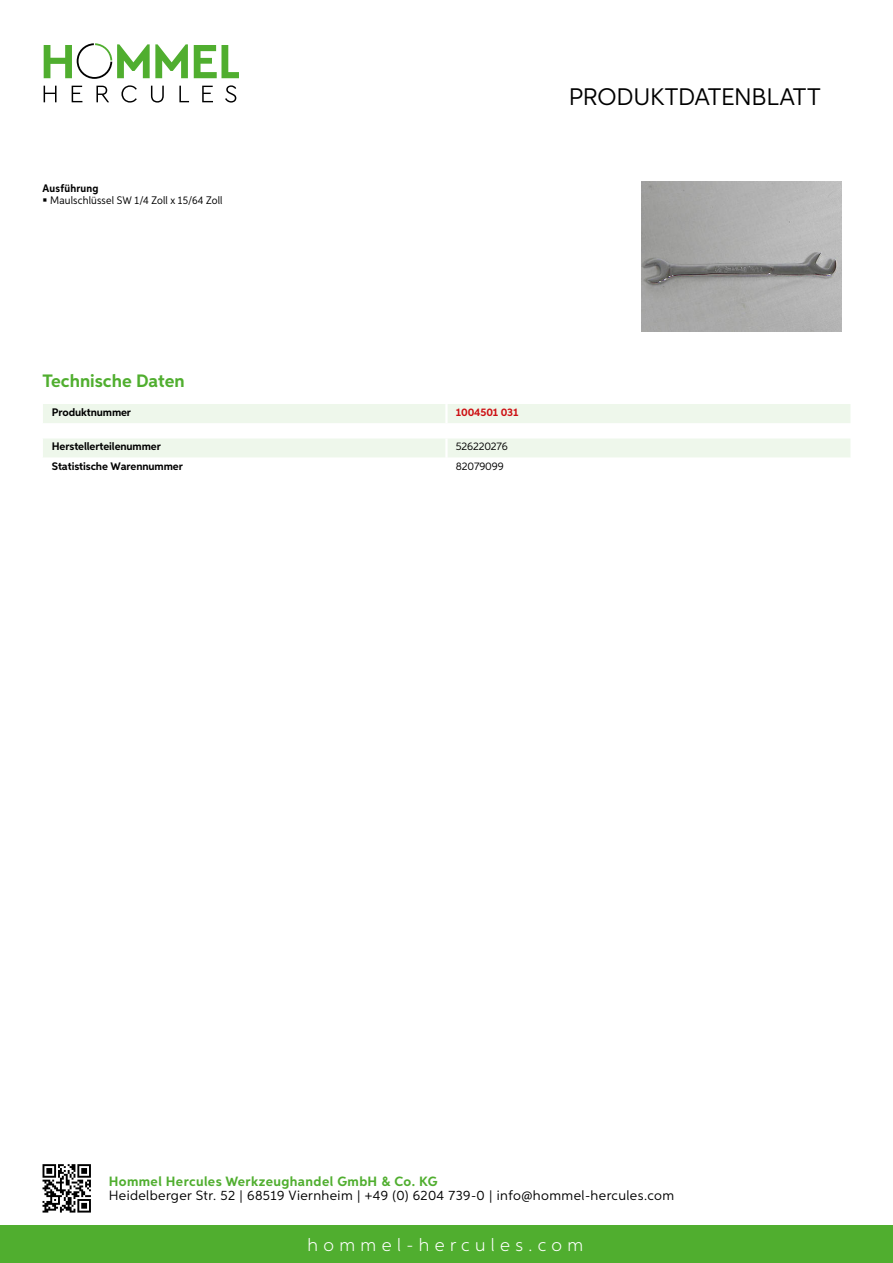
<style>
.page{position:relative;width:893px;height:1263px;background:#fff}
.page>*{position:absolute;margin:0;border:0;box-sizing:border-box;transform-origin:0 0}
.t1{font:24px "Aspira";letter-spacing:-.01em;color:#000}
.t2{font:300 18px "Aspira";letter-spacing:.3em;color:#fff}
.t3{font:700 18px "Aspira";color:#50ae2f}
.t4{font:13.5px "Aspira";letter-spacing:.03em;color:#000}
.t5{font:700 13.5px "Aspira";letter-spacing:.03em;color:#50ae2f}
.t6{font:700 10.95px "Aspira";letter-spacing:-.01em;color:#000}
.t7{font:10.95px "Aspira Nar";letter-spacing:.015em;color:#000}
.t8{font:10.95px "Aspira";letter-spacing:-.01em;color:#000}
.t9{font:700 10.95px "Aspira";letter-spacing:-.01em;color:#cd1013}
.t10{font:700 10.95px "Aspira Nar";letter-spacing:.02em;color:#000}
</style>
<div class="page">
<div style="left:0;top:1226px;width:893px;height:37px;background:#50ae2f"></div>
<svg style="left:43px;top:1164px;width:48px;height:48px"></svg>
<svg style="left:194px;top:45px;width:45px;height:33px"></svg>
<svg style="left:44px;top:43px;width:144px;height:36px"></svg>
<svg style="left:44px;top:86px;width:13px;height:16px"></svg>
<svg style="left:72px;top:86px;width:10px;height:16px"></svg>
<svg style="left:96px;top:86px;width:13px;height:16px"></svg>
<svg style="left:121px;top:85px;width:16px;height:18px"></svg>
<svg style="left:151px;top:86px;width:13px;height:17px"></svg>
<svg style="left:179px;top:86px;width:10px;height:16px"></svg>
<svg style="left:202px;top:86px;width:11px;height:16px"></svg>
<svg style="left:225px;top:85px;width:11px;height:18px"></svg>
<div style="left:43px;top:404px;width:807px;height:19px;background:#eef7eb"></div>
<hr style="left:445px;top:404px;width:3px;height:19px;background:#fff">
<div style="left:43px;top:439px;width:807px;height:18px;background:#eef7eb"></div>
<img style="left:642px;top:181px;width:200px;height:150px">
<p class="t10" style="left:43px;top:181px;width:58px">Ausführung</p>
<p class="t7" style="left:50px;top:194px;width:174px">Maulschlüssel SW 1/4 Zoll x 15/64 Zoll</p>
<h1 class="t1" style="left:569px;top:82px;width:253px">Produktdatenblatt</h1>
<h2 class="t3" style="left:43px;top:370px;width:144px">Technische Daten</h2>
<p class="t6" style="left:52px;top:405px;width:81px">Produktnummer</p>
<p class="t9" style="left:456px;top:405px;width:64px">1004501 031</p>
<p class="t6" style="left:52px;top:440px;width:111px">Herstellerteilenummer</p>
<p class="t8" style="left:456px;top:440px;width:54px">526220276</p>
<p class="t6" style="left:52px;top:459px;width:132px">Statistische Warennummer</p>
<p class="t8" style="left:456px;top:459px;width:49px">82079099</p>
<p class="t5" style="left:109px;top:1172px;width:330px">Hommel Hercules Werkzeughandel GmbH &amp; Co. KG</p>
<p class="t4" style="left:109px;top:1187px;width:567px">Heidelberger Str. 52 | 68519 Viernheim | +49 (0) 6204 739-0 | info@hommel-hercules.com</p>
<h2 class="t2" style="left:307px;top:1234px;width:277px">hommel-hercules.com</h2>
</div>
